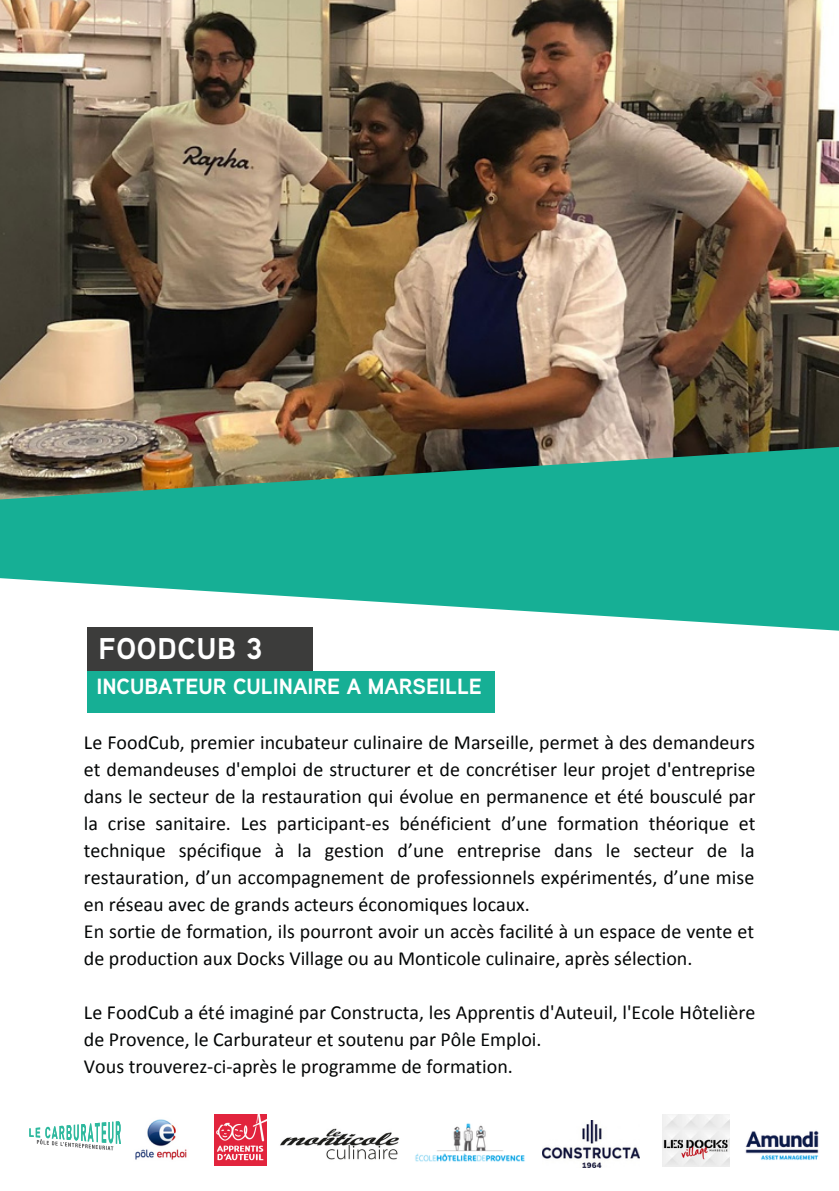
<style>
.page{position:relative;width:839px;height:1191px;background:#fff}
.page>*{position:absolute;margin:0;border:0;box-sizing:border-box;transform-origin:0 0}
.t1{font:700 30px "Aaux Next";letter-spacing:.025em;color:#fff}
.t2{font:700 22px "Aaux Next";color:#fff}
.t3{font:20px/27px "Calibri";color:#040606}
.s1{color:#000}
</style>
<div class="page">
<img style="left:0;top:0;width:838px;height:443px">
<div style="left:87px;top:627px;width:225px;height:44px;background:#3c3c3b"></div>
<div style="left:87px;top:671px;width:407px;height:41px;background:#16af95"></div>
<svg style="left:29px;top:1121px;width:92px;height:29px"></svg>
<img style="left:135px;top:1119px;width:52px;height:41px">
<img style="left:214px;top:1114px;width:52px;height:51px">
<img style="left:415px;top:1123px;width:110px;height:39px">
<img style="left:280px;top:1128px;width:120px;height:32px">
<img style="left:542px;top:1121px;width:98px;height:46px">
<img style="left:745px;top:1130px;width:74px;height:30px">
<img style="left:662px;top:1114px;width:67px;height:53px">
<svg style="left:0;top:443px;width:838px;height:192px;fill:#16af95"></svg>
<p class="t1" style="left:98px;top:638px;width:166px">FOODCUB 3</p>
<p class="t2" style="left:96px;top:678px;width:387px">INCUBATEUR CULINAIRE A MARSEILLE</p>
<p class="t3" style="left:84px;top:730px;width:673px;text-align:justify"><span class="s1">L</span>e FoodCub, premier incubateur culinaire de Marseille, permet à des demandeurs et demandeuses d'emploi de structurer et de concrétiser leur projet d'entreprise dans le secteur de la restauration qui évolue en permanence et été bousculé par la crise sanitaire. Les participant-es bénéficient d’une formation théorique et technique spécifique à la gestion d’une entreprise dans le secteur de la restauration, d’un accompagnement de professionnels expérimentés, d’une mise en réseau avec de grands acteurs économiques locaux.</p>
<p class="t3" style="left:84px;top:919px;width:671px">En sortie de formation, ils pourront avoir un accès facilité à un espace de vente et de production aux Docks Village ou au Monticole culinaire, après sélection.</p>
<p class="t3" style="left:84px;top:1000px;width:672px">Le FoodCub a été imaginé par Constructa, les Apprentis d'Auteuil, l'Ecole Hôtelière de Provence, le Carburateur et soutenu par Pôle Emploi.</p>
<p class="t3" style="left:84px;top:1054px;width:430px">Vous trouverez-ci-après le programme de formation.</p>
</div>
